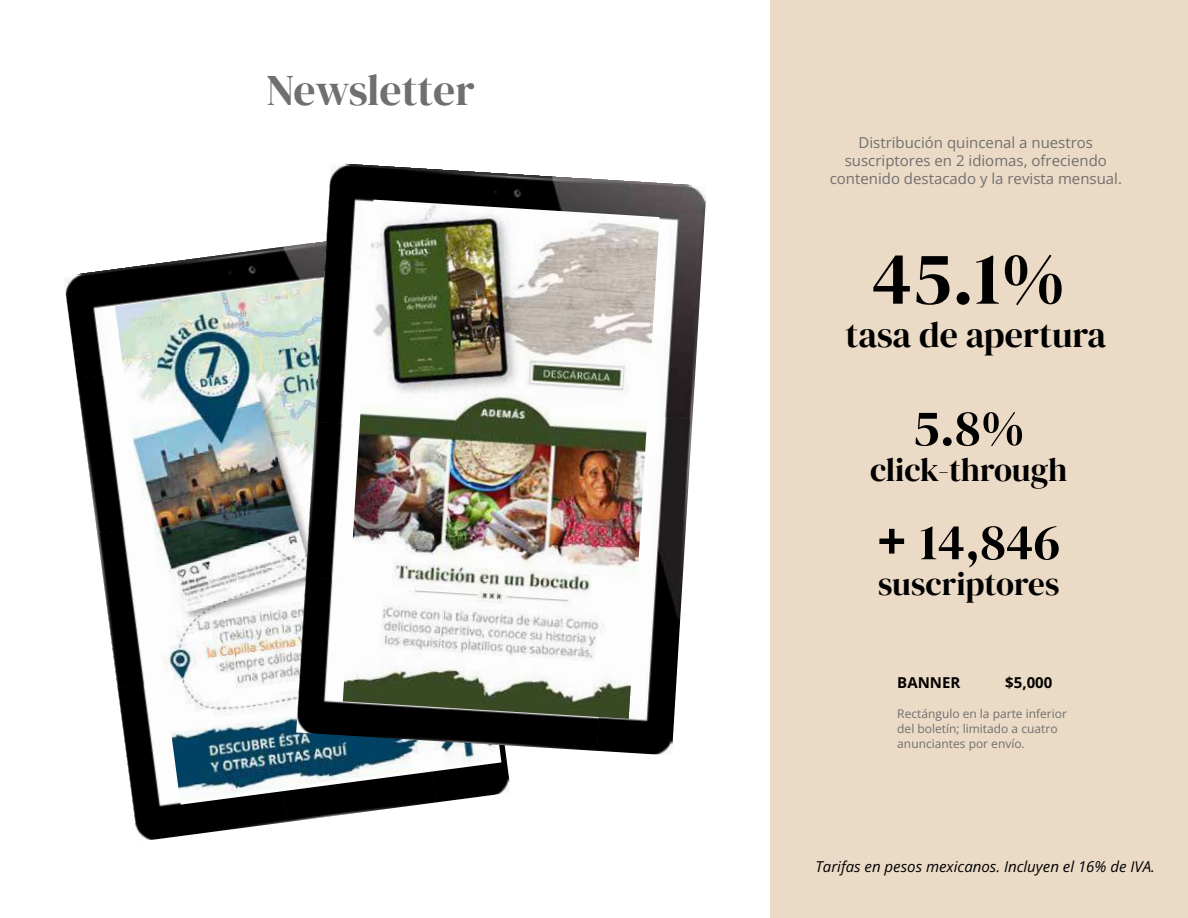
<style>
.page{position:relative;width:1188px;height:918px;background:#fff}
.page>*{position:absolute;margin:0;border:0;box-sizing:border-box;transform-origin:0 0}
.t1{font:75px "DM Serif Display";color:#000}
.t2{font:51px "DM Serif Display";color:#000}
.t3{font:43.65px "DM Serif Display";letter-spacing:-.005em;color:#706f6f}
.t4{font:36px "DM Serif Display";color:#000}
.t5{font:33px "DM Serif Display";color:#000}
.t6{font:15px/18px "Open Sans";color:#706f6f;text-align:center}
.t7{font:italic 15px "Open Sans";color:#000}
.t8{font:700 15px "Open Sans";color:#000}
.t9{font:12px/15px "Open Sans";color:#706f6f}
.s1{font-family:"Open Sans";font-weight:700}
</style>
<div class="page">
<div style="left:771px;top:0;width:417px;height:918px;background:#ebdac5"></div>
<img style="left:133px;top:805px;width:154px;height:35px">
<img style="left:267px;top:805px;width:149px;height:17px">
<img style="left:97px;top:533px;width:18px;height:135px">
<img style="left:77px;top:379px;width:38px;height:154px">
<img style="left:65px;top:243px;width:247px;height:136px">
<img style="left:312px;top:241px;width:13px;height:23px">
<img style="left:115px;top:264px;width:386px;height:541px">
<img style="left:296px;top:577px;width:150px;height:165px">
<img style="left:446px;top:719px;width:151px;height:32px">
<img style="left:597px;top:419px;width:95px;height:336px">
<img style="left:306px;top:422px;width:37px;height:165px">
<img style="left:315px;top:266px;width:28px;height:165px">
<img style="left:632px;top:181px;width:74px;height:238px">
<img style="left:325px;top:163px;width:250px;height:119px">
<img style="left:575px;top:178px;width:57px;height:22px">
<img style="left:343px;top:200px;width:317px;height:519px">
<h3 class="t3" style="left:266px;top:65px;width:210px">Newsletter</h3>
<p class="t6" style="left:830px;top:134px;width:294px">Distribución quincenal a nuestros suscriptores en 2 idiomas, ofreciendo contenido destacado y la revista mensual.</p>
<h1 class="t1" style="left:872px;top:235px;width:196px">45.1%</h1>
<h3 class="t4" style="left:845px;top:315px;width:262px">tasa de apertura</h3>
<h2 class="t2" style="left:913px;top:399px;width:114px">5.8%</h2>
<h3 class="t5" style="left:870px;top:451px;width:199px">click-through</h3>
<h2 class="t2" style="left:877px;top:513px;width:185px"><span class="s1">+</span> 14,846</h2>
<h3 class="t5" style="left:878px;top:565px;width:183px">suscriptores</h3>
<p class="t8" style="left:897px;top:672px;width:65px">BANNER</p>
<p class="t8" style="left:1005px;top:672px;width:49px">$5,000</p>
<p class="t9" style="left:897px;top:706px;width:171px">Rectángulo en la parte inferior del boletín; limitado a cuatro anunciantes por envío.</p>
<p class="t7" style="left:815px;top:856px;width:341px">Tarifas en pesos mexicanos. Incluyen el 16% de IVA.</p>
</div>
